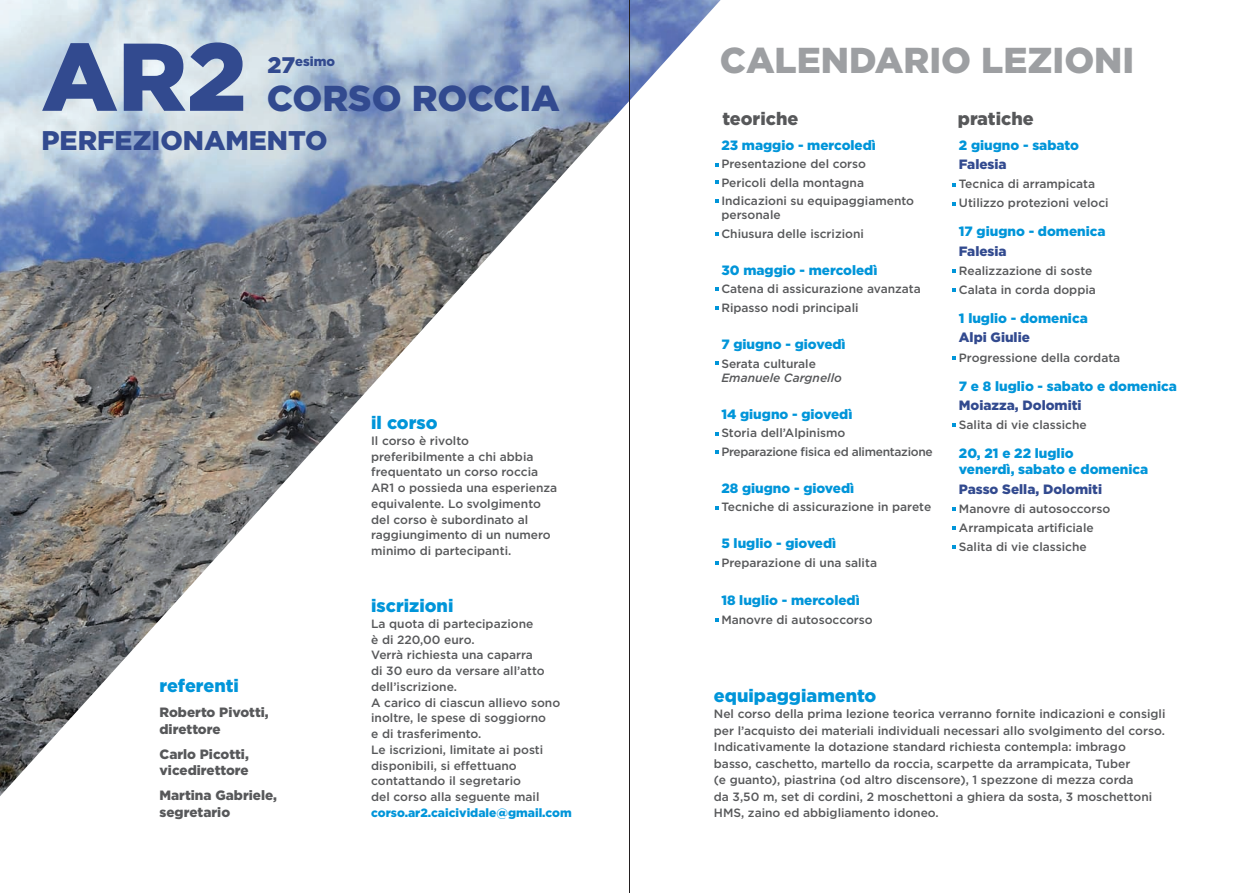
<style>
.page{position:relative;width:1259px;height:893px;background:#fff}
.page>*{position:absolute;margin:0;border:0;box-sizing:border-box;transform-origin:0 0}
.t1{font:900 96px "Gotham";color:#324a8f}
.t2{font:900 36px "Gotham";color:#9d9fa2}
.t3{font:900 36px "Gotham";color:#324a8f}
.t4{font:900 27px "Gotham";color:#324a8f}
.t5{font:900 18px "Gotham";color:#0095d9}
.t6{font:900 18px "Gotham";color:#57585a}
.t7{font:900 13.5px/16.2px "Gotham";color:#0095d9}
.t8{font:900 13.5px/16.5px "Gotham";color:#57585a}
.t9{font:900 13.5px "Gotham";letter-spacing:-.015em;color:#324a8f}
.t10{font:900 13.05px "Gotham";color:#324a8f}
.t11{font:500 12px/15.8px "Gotham";color:#57585a}
.t12{font:500 12px/18.5px "Gotham";letter-spacing:-.025em;color:#57585a}
.t13{font:900 12px "Gotham";color:#0095d9}
.t14{font:italic 500 12px "Gotham";color:#57585a}
.s1{font-size:22.5px}
</style>
<div class="page">
<img style="left:0;top:0;width:720px;height:796px">
<svg style="left:715px;top:561px;width:3px;height:4px"></svg>
<svg style="left:952px;top:184px;width:4px;height:3px"></svg>
<svg style="left:952px;top:202px;width:4px;height:3px"></svg>
<svg style="left:952px;top:270px;width:4px;height:3px"></svg>
<svg style="left:952px;top:289px;width:4px;height:3px"></svg>
<svg style="left:952px;top:424px;width:4px;height:3px"></svg>
<svg style="left:952px;top:526px;width:4px;height:3px"></svg>
<svg style="left:952px;top:545px;width:4px;height:4px"></svg>
<svg style="left:952px;top:356px;width:4px;height:3px"></svg>
<svg style="left:952px;top:507px;width:4px;height:3px"></svg>
<hr style="left:629px;top:0;width:1px;height:893px;background:#231f20">
<h1 class="t1" style="left:41px;top:11px;width:207px">Ar2</h1>
<p class="t10" style="left:267px;top:52px;width:69px"><span class="s1">27</span>esimo</p>
<h2 class="t3" style="left:267px;top:73px;width:294px">corso roccia</h2>
<h3 class="t4" style="left:41px;top:122px;width:288px">perfezionamento</h3>
<h3 class="t5" style="left:159px;top:673px;width:81px">referenti</h3>
<p class="t8" style="left:159px;top:704px;width:111px">Roberto Pivotti, direttore</p>
<p class="t8" style="left:159px;top:746px;width:91px">Carlo Picotti, vicedirettore</p>
<p class="t8" style="left:159px;top:787px;width:119px">Martina Gabriele, segretario</p>
<h3 class="t5" style="left:371px;top:410px;width:68px">il corso</h3>
<p class="t11" style="left:371px;top:433px;width:188px">Il corso è rivolto preferibilmente a chi abbia frequentato un corso roccia<br>AR1 o possieda una esperienza equivalente. Lo svolgimento del corso è subordinato al raggiungimento di un numero minimo di partecipanti.</p>
<h3 class="t5" style="left:371px;top:593px;width:84px">iscrizioni</h3>
<p class="t11" style="left:371px;top:615px;width:191px">La quota di partecipazione<br>è di 220,00 euro.<br>Verrà richiesta una caparra<br>di 30 euro da versare all’atto dell’iscrizione.<br>A carico di ciascun allievo sono inoltre, le spese di soggiorno<br>e di trasferimento.<br>Le iscrizioni, limitate ai posti disponibili, si effettuano contattando il segretario<br>del corso alla seguente mail</p>
<p class="t13" style="left:371px;top:804px;width:202px">corso.ar2.caicividale@gmail.com</p>
<h2 class="t2" style="left:720px;top:36px;width:416px">calendario lezioni</h2>
<h3 class="t6" style="left:722px;top:106px;width:77px">teoriche</h3>
<p class="t7" style="left:721px;top:137px;width:156px">23 maggio - mercoledì</p>
<p class="t11" style="left:721px;top:155px;width:194px;line-height:18.5px">Presentazione del corso<br>Pericoli della montagna<br>Indicazioni su equipaggiamento</p>
<p class="t11" style="left:721px;top:206px;width:144px;line-height:18.5px">personale<br>Chiusura delle iscrizioni</p>
<p class="t7" style="left:721px;top:262px;width:158px">30 maggio - mercoledì</p>
<p class="t11" style="left:721px;top:280px;width:201px;line-height:18.5px">Catena di assicurazione avanzata<br>Ripasso nodi principali</p>
<p class="t7" style="left:721px;top:336px;width:126px">7 giugno - giovedì</p>
<p class="t11" style="left:721px;top:355px;width:96px">Serata culturale</p>
<p class="t14" style="left:721px;top:370px;width:122px">Emanuele Cargnello</p>
<p class="t7" style="left:721px;top:406px;width:133px">14 giugno - giovedì</p>
<p class="t12" style="left:721px;top:424px;width:213px">Storia dell’Alpinismo<br>Preparazione fisica ed alimentazione</p>
<p class="t7" style="left:721px;top:480px;width:134px">28 giugno - giovedì</p>
<p class="t11" style="left:721px;top:499px;width:211px">Tecniche di assicurazione in parete</p>
<p class="t7" style="left:721px;top:535px;width:116px">5 luglio - giovedì</p>
<p class="t11" style="left:721px;top:554px;width:157px">Preparazione di una salita</p>
<p class="t7" style="left:721px;top:591px;width:140px">18 luglio - mercoledì</p>
<p class="t11" style="left:721px;top:611px;width:153px">Manovre di autosoccorso</p>
<h3 class="t6" style="left:958px;top:106px;width:77px">pratiche</h3>
<p class="t7" style="left:959px;top:137px;width:122px">2 giugno - sabato</p>
<p class="t9" style="left:959px;top:155px;width:49px">Falesia</p>
<p class="t11" style="left:959px;top:174px;width:151px;line-height:19.2px">Tecnica di arrampicata<br>Utilizzo protezioni veloci</p>
<p class="t7" style="left:959px;top:223px;width:148px">17 giugno - domenica</p>
<p class="t9" style="left:959px;top:242px;width:49px">Falesia</p>
<p class="t11" style="left:959px;top:261px;width:138px;line-height:19.2px">Realizzazione di soste<br>Calata in corda doppia</p>
<p class="t7" style="left:959px;top:310px;width:130px">1 luglio - domenica</p>
<p class="t9" style="left:959px;top:328px;width:73px">Alpi Giulie</p>
<p class="t11" style="left:959px;top:349px;width:163px">Progressione della cordata</p>
<p class="t7" style="left:959px;top:378px;width:219px">7 e 8 luglio - sabato e domenica</p>
<p class="t9" style="left:959px;top:396px;width:124px">Moiazza, Dolomiti</p>
<p class="t11" style="left:959px;top:417px;width:129px">Salita di vie classiche</p>
<p class="t7" style="left:959px;top:445px;width:191px">20, 21 e 22 luglio<br>venerdì, sabato e domenica</p>
<p class="t9" style="left:959px;top:479px;width:145px">Passo Sella, Dolomiti</p>
<p class="t11" style="left:959px;top:499px;width:153px;line-height:19.2px">Manovre di autosoccorso<br>Arrampicata artificiale<br>Salita di vie classiche</p>
<h3 class="t5" style="left:714px;top:683px;width:164px">equipaggiamento</h3>
<p class="t11" style="left:714px;top:706px;width:453px;line-height:16.5px">Nel corso della prima lezione teorica verranno fornite indicazioni e consigli per l’acquisto dei materiali individuali necessari allo svolgimento del corso.<br>Indicativamente la dotazione standard richiesta contempla: imbrago basso, caschetto, martello da roccia, scarpette da arrampicata, Tuber<br>(e guanto), piastrina (od altro discensore), 1 spezzone di mezza corda<br>da 3,50 m, set di cordini, 2 moschettoni a ghiera da sosta, 3 moschettoni HMS, zaino ed abbigliamento idoneo.</p>
</div>
